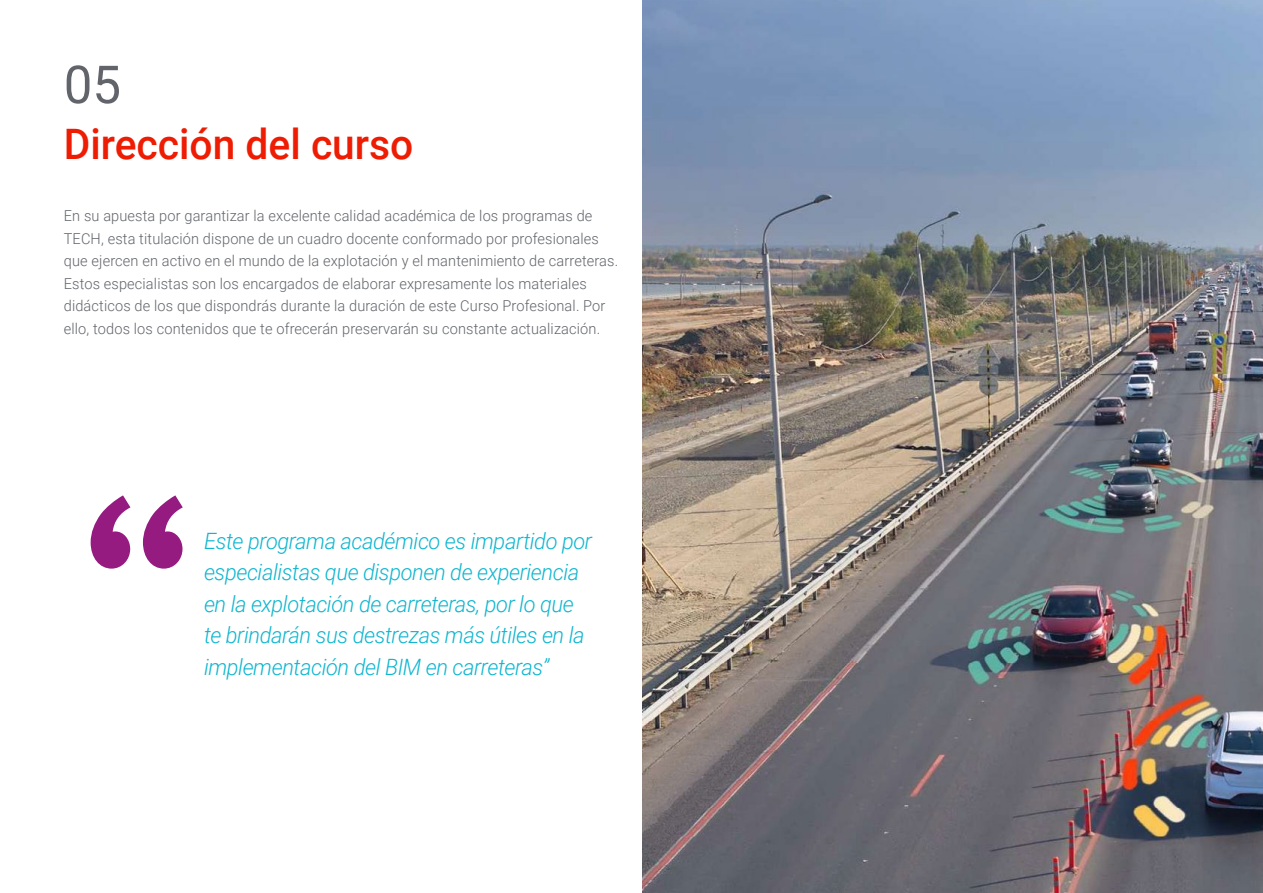
<style>
.page{position:relative;width:1263px;height:893px;background:#fff}
.page>*{position:absolute;margin:0;border:0;box-sizing:border-box;transform-origin:0 0}
.t1{font:52.5px "Roboto";color:#61646a}
.t2{font:500 42px "Roboto";color:#ee1c02}
.t3{font:italic 300 22.5px/31.5px "Roboto";letter-spacing:-.02em;color:#0fb6cf}
.t4{font:300 15px/22.5px "Roboto";letter-spacing:.01em;color:#61646a}
</style>
<div class="page">
<img style="left:642px;top:0;width:621px;height:893px">
<svg style="left:91px;top:495px;width:92px;height:74px"></svg>
<h1 class="t1" style="left:64px;top:48px;width:59px">05</h1>
<h2 class="t2" style="left:64px;top:115px;width:351px">Dirección del curso</h2>
<p class="t4" style="left:64px;top:204px;width:556px">En su apuesta por garantizar la excelente calidad académica de los programas de TECH, esta titulación dispone de un cuadro docente conformado por profesionales que ejercen en activo en el mundo de la explotación y el mantenimiento de carreteras.<br>Estos especialistas son los encargados de elaborar expresamente los materiales didácticos de los que dispondrás durante la duración de este Curso Profesional. Por ello, todos los contenidos que te ofrecerán preservarán su constante actualización.</p>
<h3 class="t3" style="left:204px;top:524px;width:390px">Este programa académico es impartido por especialistas que disponen de experiencia en la explotación de carreteras, por lo que te brindarán sus destrezas más útiles en la implementación del BIM en carreteras”</h3>
</div>
